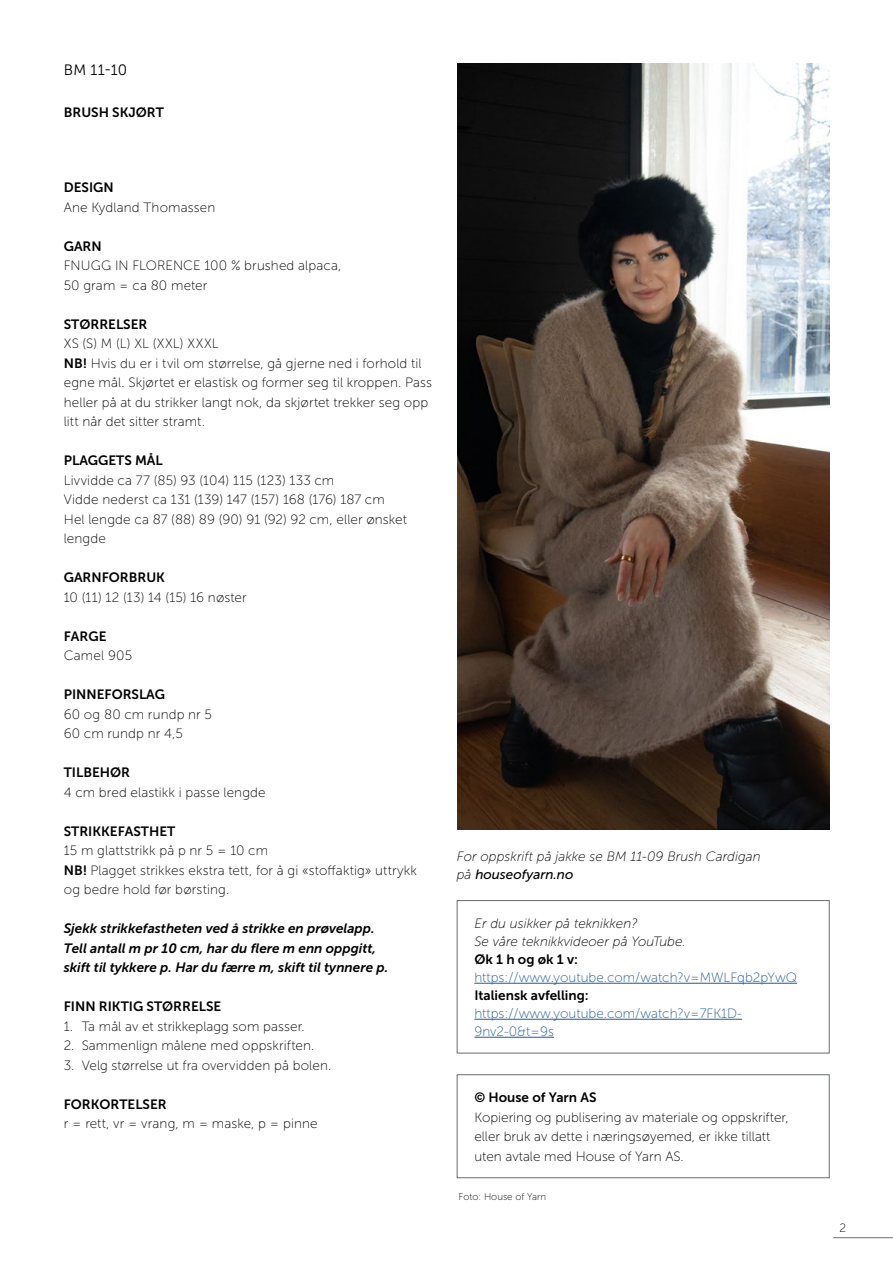
<style>
.page{position:relative;width:893px;height:1263px;background:#fff}
.page>*{position:absolute;margin:0;border:0;box-sizing:border-box;transform-origin:0 0}
.t1{font:15px "Museo Sans 300";color:#000}
.Faktatekst{font:13.5px/19.5px "Museo Sans 100";letter-spacing:.005em;color:#000}
.Faktatekst-2{font:13.5px "Museo Sans 700";color:#000}
.Faktatekst-3{font:italic 13.5px "Museo Sans 700";color:#000}
.t2{font:italic 13.5px "Museo Sans 100";color:#000}
.t3{font:13.5px/18px "Museo Sans 100";color:#22599b}
.t4{font:italic 13.5px "Museo Sans 500";color:#000}
.t5{font:12px "Museo Sans 100";color:#000}
.t6{font:9.75px "Museo Sans 100";color:#000}
.s1{font-family:"Museo Sans 700"}
.s2{font-family:"Museo Sans 100"}
</style>
<div class="page">
<hr style="left:833px;top:1237px;width:60px;height:1px;background:#6e6e6e">
<img style="left:457px;top:64px;width:372px;height:766px">
<div style="left:457px;top:1074px;width:372px;height:104px;border:1px solid #686c6e"></div>
<hr style="left:474px;top:983px;width:323px;height:1px;background:#22599b">
<hr style="left:474px;top:1019px;width:268px;height:1px;background:#22599b">
<hr style="left:474px;top:1037px;width:80px;height:1px;background:#22599b">
<div style="left:457px;top:900px;width:372px;height:153px;border:1px solid #686c6e"></div>
<p class="t1" style="left:64px;top:62px;width:65px">BM 11-10</p>
<p class="Faktatekst-2" style="left:64px;top:105px;width:102px">BRUSH SKJØRT</p>
<p class="Faktatekst-2" style="left:64px;top:180px;width:51px">DESIGN</p>
<p class="Faktatekst" style="left:64px;top:197px;width:153px">Ane Kydland Thomassen</p>
<p class="Faktatekst-2" style="left:64px;top:239px;width:40px">GARN</p>
<p class="Faktatekst" style="left:64px;top:256px;width:279px">FNUGG IN FLORENCE 100 % brushed alpaca,</p>
<p class="Faktatekst" style="left:64px;top:275px;width:145px">50 gram = ca 80 meter</p>
<p class="Faktatekst-2" style="left:64px;top:317px;width:85px">STØRRELSER</p>
<p class="Faktatekst" style="left:64px;top:334px;width:156px">XS (S) M (L) XL (XXL) XXXL</p>
<p class="Faktatekst" style="left:64px;top:353px;width:370px"><span class="s1">NB!</span> Hvis du er i tvil om størrelse, gå gjerne ned i forhold til egne mål. Skjørtet er elastisk og former seg til kroppen. Pass heller på at du strikker langt nok, da skjørtet trekker seg opp litt når det sitter stramt.</p>
<p class="Faktatekst-2" style="left:64px;top:453px;width:101px">PLAGGETS MÅL</p>
<p class="Faktatekst" style="left:64px;top:470px;width:272px">Livvidde ca 77 (85) 93 (104) 115 (123) 133 cm</p>
<p class="Faktatekst" style="left:64px;top:490px;width:322px">Vidde nederst ca 131 (139) 147 (157) 168 (176) 187 cm</p>
<p class="Faktatekst" style="left:64px;top:509px;width:345px">Hel lengde ca 87 (88) 89 (90) 91 (92) 92 cm, eller ønsket lengde</p>
<p class="Faktatekst-2" style="left:64px;top:570px;width:103px">GARNFORBRUK</p>
<p class="Faktatekst" style="left:64px;top:587px;width:184px">10 (11) 12 (13) 14 (15) 16 nøster</p>
<p class="Faktatekst-2" style="left:64px;top:629px;width:44px">FARGE</p>
<p class="Faktatekst" style="left:64px;top:646px;width:70px">Camel 905</p>
<p class="Faktatekst-2" style="left:64px;top:687px;width:103px">PINNEFORSLAG</p>
<p class="Faktatekst" style="left:64px;top:704px;width:150px">60 og 80 cm rundp nr 5</p>
<p class="Faktatekst" style="left:64px;top:724px;width:121px">60 cm rundp nr 4,5</p>
<p class="Faktatekst-2" style="left:64px;top:765px;width:68px">TILBEHØR</p>
<p class="Faktatekst" style="left:64px;top:782px;width:203px">4 cm bred elastikk i passe lengde</p>
<p class="Faktatekst-2" style="left:64px;top:824px;width:113px">STRIKKEFASTHET</p>
<p class="Faktatekst" style="left:64px;top:841px;width:206px">15 m glattstrikk på p nr 5 = 10 cm</p>
<p class="Faktatekst" style="left:64px;top:860px;width:355px"><span class="s1">NB!</span> Plagget strikkes ekstra tett, for å gi «stoffaktig» uttrykk og bedre hold før børsting.</p>
<p class="Faktatekst-3" style="left:64px;top:921px;width:312px">Sjekk strikkefastheten ved å strikke en prøvelapp.</p>
<p class="Faktatekst-3" style="left:64px;top:941px;width:314px">Tell antall m pr 10 cm, har du flere m enn oppgitt,</p>
<p class="Faktatekst-3" style="left:64px;top:960px;width:326px">skift til tykkere p. Har du færre m, skift til tynnere p.</p>
<p class="Faktatekst-2" style="left:64px;top:999px;width:159px">FINN RIKTIG STØRRELSE</p>
<p class="Faktatekst" style="left:64px;top:1016px;width:243px">1. Ta mål av et strikkeplagg som passer.</p>
<p class="Faktatekst" style="left:64px;top:1036px;width:252px">2. Sammenlign målene med oppskriften.</p>
<p class="Faktatekst" style="left:64px;top:1055px;width:269px">3. Velg størrelse ut fra overvidden på bolen.</p>
<p class="Faktatekst-2" style="left:64px;top:1097px;width:104px">FORKORTELSER</p>
<p class="Faktatekst" style="left:64px;top:1114px;width:255px">r = rett, vr = vrang, m = maske, p = pinne</p>
<p class="t2" style="left:457px;top:849px;width:306px">For oppskrift på jakke se BM 11-09 Brush Cardigan</p>
<p class="t4" style="left:457px;top:867px;width:118px"><span class="s2">på</span> houseofyarn.no</p>
<p class="t2" style="left:474px;top:916px;width:165px">Er du usikker på teknikken?</p>
<p class="t2" style="left:474px;top:934px;width:213px">Se våre teknikkvideoer på YouTube.</p>
<p class="Faktatekst-2" style="left:474px;top:952px;width:105px">Øk 1 h og øk 1 v:</p>
<p class="t3" style="left:474px;top:968px;width:324px">https://www.youtube.com/watch?v=MWLFqb2pYwQ</p>
<p class="Faktatekst-2" style="left:474px;top:988px;width:116px">Italiensk avfelling:</p>
<p class="t3" style="left:474px;top:1004px;width:269px">https://www.youtube.com/watch?v=7FK1D-<br>9nv2-0&amp;t=9s</p>
<p class="Faktatekst-2" style="left:474px;top:1090px;width:124px">© House of Yarn AS</p>
<p class="Faktatekst" style="left:474px;top:1107px;width:316px">Kopiering og publisering av materiale og oppskrifter,</p>
<p class="Faktatekst" style="left:474px;top:1127px;width:298px">eller bruk av dette i næringsøyemed, er ikke tillatt</p>
<p class="Faktatekst" style="left:474px;top:1146px;width:211px">uten avtale med House of Yarn AS.</p>
<p class="t6" style="left:458px;top:1191px;width:89px">Foto: House of Yarn</p>
<p class="t5" style="left:839px;top:1221px;width:8px">2</p>
</div>
